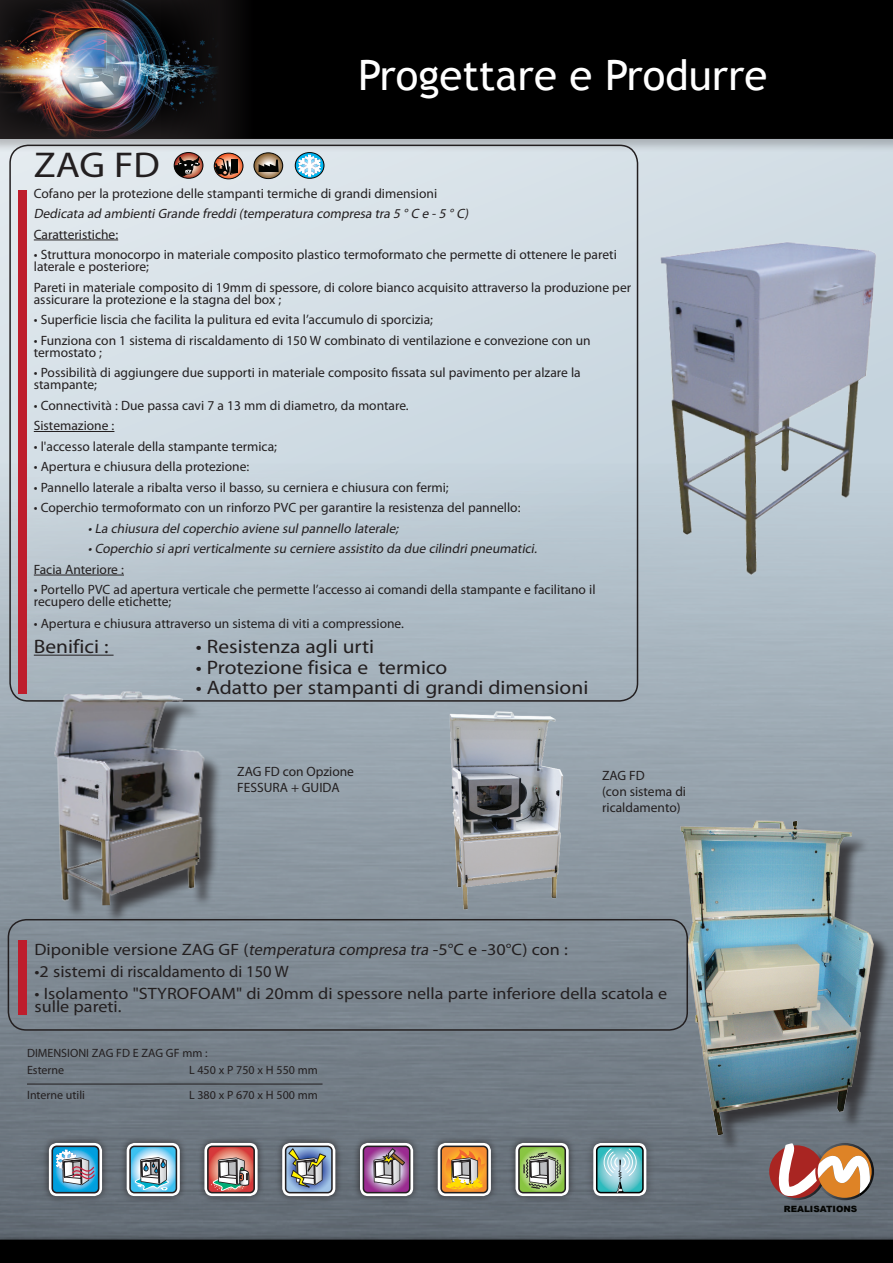
<style>
.page{position:relative;width:893px;height:1263px;background:#fff}
.page>*{position:absolute;margin:0;border:0;box-sizing:border-box;transform-origin:0 0}
.t1{font:42px "Trebuchet MS";color:#fff}
.t2{font:42px "Myriad Pro";color:#fff}
.t3{font:36px "Myriad Pro";color:#231f20;scale:1.1 1}
.t4{font:19.5px "Myriad Pro";color:#231f20;scale:1.1 1}
.t5{font:16.5px/13.5px "Myriad Pro";color:#231f20;scale:1.1 1}
.t6{font:13.5px/12px "Myriad Pro";color:#231f20}
.t7{font:italic 13.5px "Myriad Pro";color:#231f20}
.t8{font:12px/17.5px "Myriad Pro";color:#231f20}
.t9{font:900 8.7px "Arial";color:#040503}
.s1{font-style:italic}
</style>
<div class="page">
<div style="left:0;top:0;width:893px;height:1240px;background:#d5e0e7"></div>
<img style="left:0;top:463px;width:893px;height:770px">
<div style="left:0;top:0;width:893px;height:153px;background:#231f20;opacity:.25"></div>
<div style="left:0;top:1233px;width:893px;height:30px;background:#231f20;opacity:.25"></div>
<img style="left:0;top:0;width:148px;height:139px">
<svg style="left:148px;top:0;width:745px;height:139px;background:#020203"></svg>
<div style="left:0;top:1239px;width:893px;height:24px;background:#000"></div>
<svg style="left:767px;top:1153px;width:107px;height:47px;background:#bd8b78"></svg>
<div style="left:42px;top:1135px;width:67px;height:68px;background:#231f20;opacity:.75"></div>
<div style="left:49px;top:1143px;width:53px;height:53px;background:#fff;border-radius:8px"></div>
<svg style="left:51px;top:1145px;width:49px;height:49px;background:#629bb8"></svg>
<div style="left:119px;top:1135px;width:68px;height:68px;background:#231f20;opacity:.75"></div>
<div style="left:127px;top:1143px;width:53px;height:53px;background:#fff;border-radius:8px"></div>
<svg style="left:127px;top:1145px;width:51px;height:49px;background:#84b0c2"></svg>
<div style="left:275px;top:1135px;width:67px;height:68px;background:#231f20;opacity:.75"></div>
<div style="left:282px;top:1143px;width:53px;height:53px;background:#fff;border-radius:8px"></div>
<svg style="left:284px;top:1145px;width:49px;height:49px;background:#8896a0"></svg>
<div style="left:353px;top:1135px;width:67px;height:68px;background:#231f20;opacity:.75"></div>
<div style="left:360px;top:1143px;width:53px;height:53px;background:#fff;border-radius:8px"></div>
<svg style="left:362px;top:1145px;width:49px;height:49px;background:#9a7095"></svg>
<div style="left:430px;top:1135px;width:68px;height:68px;background:#231f20;opacity:.75"></div>
<div style="left:438px;top:1143px;width:53px;height:53px;background:#fff;border-radius:8px"></div>
<svg style="left:440px;top:1145px;width:49px;height:49px;background:#ca9650"></svg>
<div style="left:508px;top:1135px;width:68px;height:68px;background:#231f20;opacity:.75"></div>
<div style="left:515px;top:1143px;width:54px;height:53px;background:#fff;border-radius:8px"></div>
<svg style="left:517px;top:1145px;width:50px;height:49px;background:#91a675"></svg>
<div style="left:584px;top:1134px;width:72px;height:71px;background:#231f20;opacity:.5"></div>
<div style="left:593px;top:1143px;width:53px;height:53px;background:#fff;border-radius:8px"></div>
<svg style="left:595px;top:1145px;width:49px;height:49px;background:#78b7bc"></svg>
<hr style="left:34px;top:240px;width:84px;height:1px;background:#231f20">
<hr style="left:34px;top:431px;width:80px;height:1px;background:#231f20">
<hr style="left:34px;top:575px;width:90px;height:1px;background:#231f20">
<div style="left:18px;top:190px;width:8px;height:503px;background:#be1d2c"></div>
<div style="left:197px;top:1135px;width:68px;height:68px;background:#231f20;opacity:.75"></div>
<div style="left:204px;top:1143px;width:54px;height:53px;background:#fff;border-radius:8px"></div>
<svg style="left:204px;top:1145px;width:52px;height:49px;background:#af7e78"></svg>
<div style="left:174px;top:152px;width:29px;height:27px;border:1px solid #040503;border-radius:50%"></div>
<svg style="left:174px;top:153px;width:29px;height:25px"></svg>
<svg style="left:214px;top:153px;width:29px;height:26px"></svg>
<div style="left:254px;top:152px;width:29px;height:27px;border:1px solid #040503;border-radius:50%"></div>
<svg style="left:254px;top:153px;width:29px;height:26px"></svg>
<div style="left:295px;top:152px;width:29px;height:27px;border:1px solid #040503;border-radius:50%"></div>
<svg style="left:295px;top:153px;width:29px;height:25px"></svg>
<div style="left:8px;top:919px;width:680px;height:112px;border:2px solid #231f20;border-radius:18px"></div>
<div style="left:18px;top:940px;width:8px;height:75px;background:#be1d2c"></div>
<hr style="left:27px;top:1084px;width:296px;height:1px;background:#231f20">
<div style="left:58px;top:695px;width:164px;height:229px;background:#231f20;opacity:.75"></div>
<img style="left:0;top:654px;width:240px;height:254px">
<img style="left:441px;top:704px;width:142px;height:206px">
<img style="left:634px;top:181px;width:259px;height:403px">
<div style="left:684px;top:823px;width:208px;height:330px;background:#231f20;opacity:.75"></div>
<img style="left:678px;top:808px;width:202px;height:336px">
<h1 class="t1" style="left:358px;top:50px;width:411px">Progettare e Produrre</h1>
<h1 class="t2" style="left:349px;top:49px;width:378px">Conc p eur Fab icant</h1>
<h2 class="t3" style="left:34px;top:143px;width:116px">ZAG FD</h2>
<p class="t6" style="left:34px;top:187px;width:405px">Cofano per la protezione delle stampanti termiche di grandi dimensioni</p>
<p class="t7" style="left:34px;top:205px;width:439px">Dedicata ad ambientiGrande freddi(temperatura compresa tra 5 °C e -5 °C)</p>
<p class="t6" style="left:34px;top:228px;width:86px">Caratteristiche:</p>
<p class="t6" style="left:34px;top:248px;width:584px">• Struttura monocorpo in materiale composito plastico termoformato che permette di ottenere le pareti laterale e posteriore;</p>
<p class="t6" style="left:34px;top:281px;width:599px">Pareti in materiale composito di 19mm di spessore, di colore bianco acquisito attraverso la produzione per assicurare la protezione e la stagna del box ;</p>
<p class="t6" style="left:34px;top:313px;width:401px">• Superficie liscia che facilita la pulitura ed evita l’accumulo di sporcizia;</p>
<p class="t6" style="left:34px;top:334px;width:558px">• Funziona con 1 sistema di riscaldamento di 150 W combinato di ventilazione e convezione con un termostato ;</p>
<p class="t6" style="left:34px;top:366px;width:548px">• Possibilità di aggiungere due supporti in materiale composito fissata sul pavimento per alzare la stampante;</p>
<p class="t6" style="left:34px;top:395px;width:376px;line-height:20.5px">• Connectività : Due passa cavi 7 a 13 mm di diametro, da montare.<br>Sistemazione :</p>
<p class="t6" style="left:34px;top:440px;width:245px">• l'accesso laterale della stampante termica;</p>
<p class="t6" style="left:34px;top:460px;width:217px">• Apertura e chiusura della protezione:</p>
<p class="t6" style="left:34px;top:481px;width:416px">• Pannello laterale a ribalta verso il basso, su cerniera e chiusura con fermi;</p>
<p class="t6" style="left:34px;top:501px;width:488px">• Coperchio termoformato con un rinforzo PVC per garantire la resistenza del pannello:</p>
<p class="t7" style="left:88px;top:520px;width:315px">•La chiusura delcoperchio aviene sulpannello laterale;</p>
<p class="t7" style="left:88px;top:540px;width:453px">•Coperchio siapriverticalmente su cerniere assistito da due cilindripneumatici.</p>
<p class="t6" style="left:34px;top:563px;width:92px">Facia Anteriore :</p>
<p class="t6" style="left:34px;top:583px;width:563px">• Portello PVC ad apertura verticale che permette l’accesso ai comandi della stampante e facilitano il recupero delle etichette;</p>
<p class="t6" style="left:34px;top:617px;width:372px">• Apertura e chiusura attraverso un sistema di viti a compressione.</p>
<h3 class="t4" style="left:34px;top:635px;width:69px">Benifici :</h3>
<h3 class="t4" style="left:196px;top:635px;width:164px">• Resistenza agli urti</h3>
<h3 class="t4" style="left:196px;top:655px;width:230px">• Protezione fisica e termico</h3>
<h3 class="t4" style="left:196px;top:676px;width:358px">• Adatto per stampanti di grandi dimensioni</h3>
<p class="t6" style="left:237px;top:763px;width:118px;line-height:16.2px">ZAG FD con Opzione<br>FESSURA + GUIDA</p>
<p class="t6" style="left:602px;top:767px;width:85px;line-height:16.2px">ZAG FD<br>(con sistema di ricaldamento)</p>
<p class="t5" style="left:35px;top:942px;width:486px">Diponible versione ZAG GF (<span class="s1">temperatura compresa tra</span> -5°C e -30°C) con :</p>
<p class="t5" style="left:35px;top:964px;width:233px">•2 sistemi di riscaldamento di 150 W</p>
<p class="t5" style="left:35px;top:986px;width:577px">• Isolamento "STYROFOAM" di 20mm di spessore nella parte inferiore della scatola e sulle pareti.</p>
<p class="t8" style="left:27px;top:1043px;width:182px">DIMENSIONI ZAG FD E ZAG GF mm :<br>Esterne</p>
<p class="t8" style="left:189px;top:1061px;width:130px">L 450 x P 750 x H 550 mm</p>
<p class="t8" style="left:27px;top:1086px;width:59px">Interne utili</p>
<p class="t8" style="left:189px;top:1086px;width:130px">L 380 x P 670 x H 500 mm</p>
<p class="t9" style="left:784px;top:1204px;width:75px">REALISATIONS</p>
</div>
